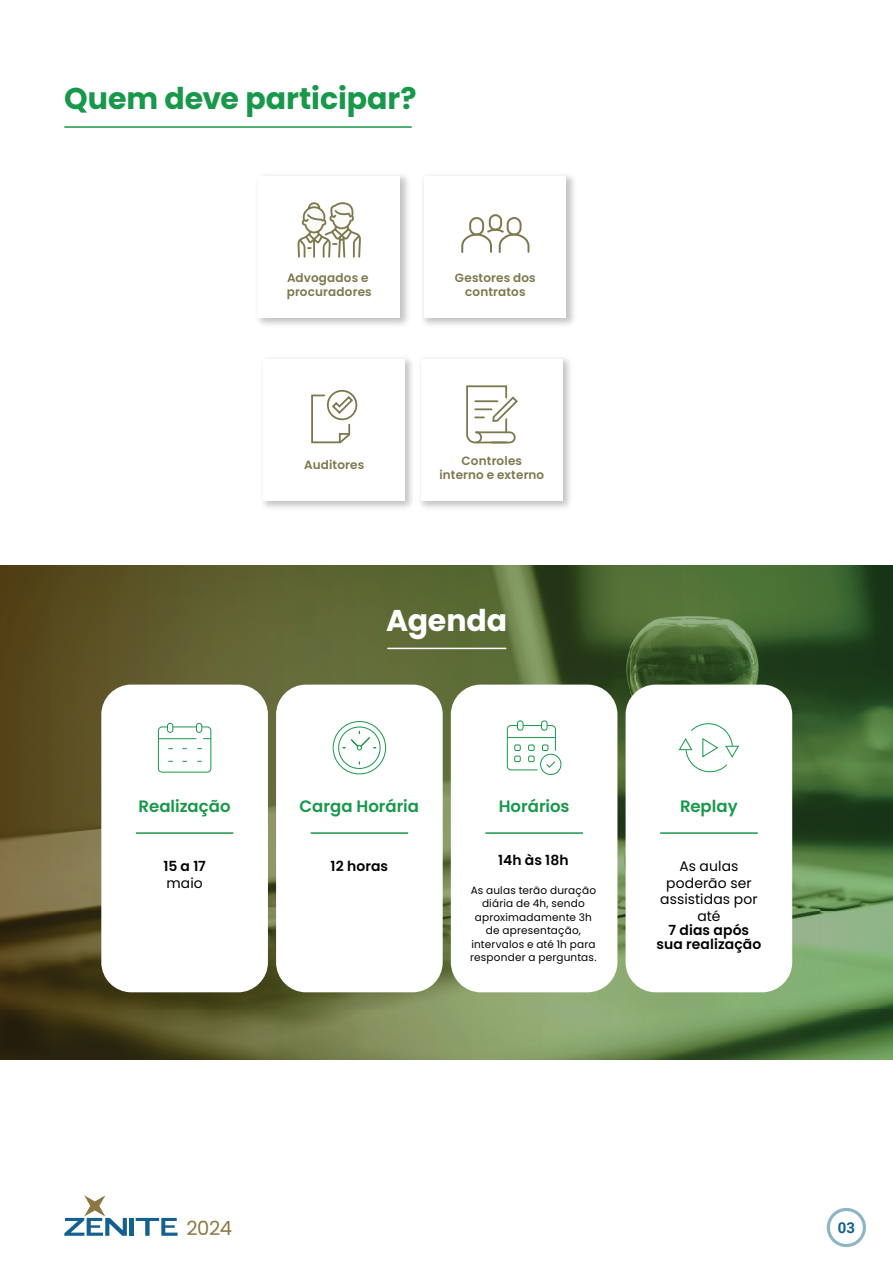
<style>
.page{position:relative;width:893px;height:1263px;background:#fff}
.page>*{position:absolute;margin:0;border:0;box-sizing:border-box;transform-origin:0 0}
.t1{font:700 30px "Poppins";color:#18984a}
.t2{font:700 30px "Poppins";color:#fff}
.t3{font:19.5px "Poppins";color:#8d7843}
.t4{font:600 16.5px "Poppins";color:#18984a}
.t5{font:700 15px "Roboto";color:#14618f}
.t6{font:600 13.95px/14px "Poppins";letter-spacing:.01em;color:#000001;text-align:center}
.t7{font:13.95px/16.6px "Poppins";letter-spacing:.01em;color:#000001;text-align:center}
.t8{font:600 12px/14.4px "Poppins";letter-spacing:.01em;color:#7c784c;text-align:center}
.t9{font:10.5px/13.5px "Poppins";letter-spacing:.02em;color:#000001;text-align:center}
</style>
<div class="page">
<img style="left:0;top:565px;width:893px;height:494px">
<div style="left:101px;top:685px;width:167px;height:307px;background:#fff;border-radius:30px"></div>
<hr style="left:158px;top:738px;width:38px;height:1px;background:#18984a">
<div style="left:167px;top:723px;width:6px;height:10px;border:1px solid #18984a;border-radius:3px"></div>
<div style="left:196px;top:723px;width:6px;height:10px;border:1px solid #18984a;border-radius:3px"></div>
<div style="left:158px;top:726px;width:53px;height:46px;border:1px solid #18984a;border-radius:4px"></div>
<svg style="left:173px;top:726px;width:23px;height:1px"></svg>
<hr style="left:136px;top:832px;width:97px;height:2px;background:#18984a">
<div style="left:276px;top:685px;width:167px;height:307px;background:#fff;border-radius:30px"></div>
<div style="left:333px;top:721px;width:53px;height:53px;border:1px solid #18984a;border-radius:50%"></div>
<svg style="left:335px;top:724px;width:48px;height:46px"></svg>
<hr style="left:311px;top:832px;width:97px;height:2px;background:#18984a">
<div style="left:451px;top:685px;width:166px;height:307px;background:#fff;border-radius:30px"></div>
<div style="left:517px;top:720px;width:6px;height:10px;border:1px solid #18984a;border-radius:3px"></div>
<div style="left:541px;top:720px;width:6px;height:10px;border:1px solid #18984a;border-radius:3px"></div>
<svg style="left:507px;top:725px;width:49px;height:46px"></svg>
<div style="left:540px;top:754px;width:21px;height:21px;border:1px solid #18984a;border-radius:50%"></div>
<hr style="left:485px;top:832px;width:98px;height:2px;background:#18984a">
<div style="left:626px;top:685px;width:166px;height:307px;background:#fff;border-radius:30px"></div>
<svg style="left:678px;top:723px;width:61px;height:50px"></svg>
<hr style="left:660px;top:832px;width:98px;height:2px;background:#18984a">
<div style="left:129px;top:1218px;width:5px;height:18px;background:#14618f"></div>
<svg style="left:136px;top:1218px;width:42px;height:18px"></svg>
<svg style="left:64px;top:1195px;width:63px;height:41px"></svg>
<div style="left:827px;top:1208px;width:39px;height:39px;border:3px solid #8eb6c6;border-radius:50%"></div>
<hr style="left:64px;top:126px;width:348px;height:2px;background:#18984a">
<hr style="left:387px;top:648px;width:119px;height:1px;background:#fff">
<img style="left:258px;top:175px;width:316px;height:150px">
<div style="left:425px;top:176px;width:141px;height:142px;background:#fff"></div>
<div style="left:489px;top:214px;width:13px;height:17px;border:2px solid #7c784c;border-radius:6px"></div>
<div style="left:507px;top:217px;width:15px;height:19px;border:2px solid #7c784c;border-radius:6px"></div>
<svg style="left:461px;top:228px;width:69px;height:25px"></svg>
<div style="left:469px;top:217px;width:15px;height:19px;border:2px solid #7c784c;border-radius:6px"></div>
<svg style="left:466px;top:385px;width:52px;height:59px"></svg>
<img style="left:263px;top:358px;width:149px;height:150px">
<div style="left:263px;top:359px;width:142px;height:142px;background:#fff"></div>
<svg style="left:311px;top:389px;width:47px;height:55px"></svg>
<div style="left:258px;top:176px;width:142px;height:142px;background:#fff"></div>
<svg style="left:297px;top:202px;width:64px;height:56px"></svg>
<h1 class="t1" style="left:64px;top:81px;width:354px">Quem deve participar?</h1>
<p class="t8" style="left:287px;top:271px;width:87px;text-align:left">Advogados e procuradores</p>
<p class="t8" style="left:455px;top:271px;width:82px">Gestores dos contratos</p>
<p class="t8" style="left:304px;top:458px;width:62px">Auditores</p>
<p class="t8" style="left:439px;top:454px;width:106px">Controles interno e externo</p>
<h3 class="t4" style="left:139px;top:797px;width:93px">Realização</h3>
<h3 class="t6" style="left:163px;top:859px;width:44px">15 a 17</h3>
<h3 class="t7" style="left:166px;top:875px;width:38px">maio</h3>
<h1 class="t2" style="left:386px;top:603px;width:123px">Agenda</h1>
<h3 class="t4" style="left:300px;top:797px;width:121px">Carga Horária</h3>
<h3 class="t6" style="left:331px;top:859px;width:59px">12 horas</h3>
<h3 class="t4" style="left:499px;top:797px;width:72px">Horários</h3>
<h3 class="t6" style="left:498px;top:853px;width:72px">14h às 18h</h3>
<p class="t9" style="left:470px;top:883px;width:128px">As aulas terão duração diária de 4h, sendo aproximadamente 3h de apresentação, intervalos e até 1h para responder a perguntas.</p>
<h3 class="t4" style="left:680px;top:797px;width:59px">Replay</h3>
<h3 class="t7" style="left:660px;top:858px;width:99px">As aulas poderão ser assistidas por até</h3>
<h3 class="t6" style="left:656px;top:923px;width:107px">7 dias após sua realização</h3>
<h2 class="t3" style="left:186px;top:1217px;width:47px">2024</h2>
<h3 class="t5" style="left:838px;top:1217px;width:19px">03</h3>
</div>
